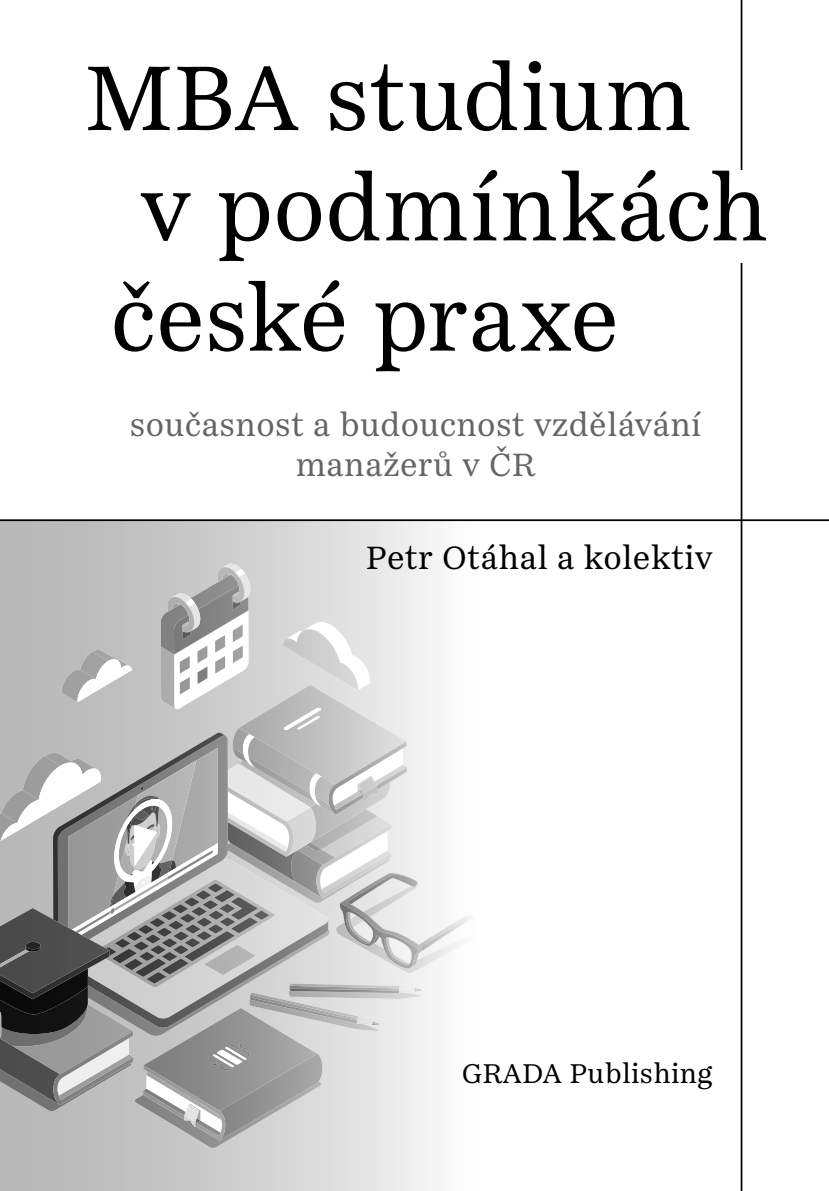
<style>
.page{position:relative;width:829px;height:1191px;background:#fff}
.page>*{position:absolute;margin:0;border:0;box-sizing:border-box;transform-origin:0 0}
.t1{font:94.5px "Passenger Serif";letter-spacing:-.005em;color:#000}
.t2{font:33.25px/39.9px "Passenger Serif";letter-spacing:.01em;color:#656565;text-align:center}
.t3{font:33.25px "Passenger Serif";letter-spacing:.01em;color:#000}
.t4{font:28px "Passenger Serif";letter-spacing:.01em;color:#000}
</style>
<div class="page">
<svg style="left:0;top:521px;width:475px;height:670px;background:#d2d2d2"></svg>
<svg style="left:0;top:563px;width:475px;height:585px"></svg>
<hr style="left:740px;top:0;width:2px;height:1191px;background:#000">
<hr style="left:0;top:519px;width:828px;height:2px;background:#000">
<div style="left:726px;top:170px;width:39px;height:93px;background:#fff"></div>
<h1 class="t1" style="left:85px;top:39px;width:607px">MBA studium</h1>
<h1 class="t1" style="left:140px;top:149px;width:629px">v podmínkách</h1>
<h1 class="t1" style="left:110px;top:259px;width:510px">české praxe</h1>
<p class="t2" style="left:130px;top:405px;width:573px">současnost a budoucnost vzdělávání manažerů v ČR</p>
<p class="t3" style="left:366px;top:536px;width:348px">Petr Otáhal a kolektiv</p>
<p class="t4" style="left:462px;top:1056px;width:252px">GRADA Publishing</p>
</div>
